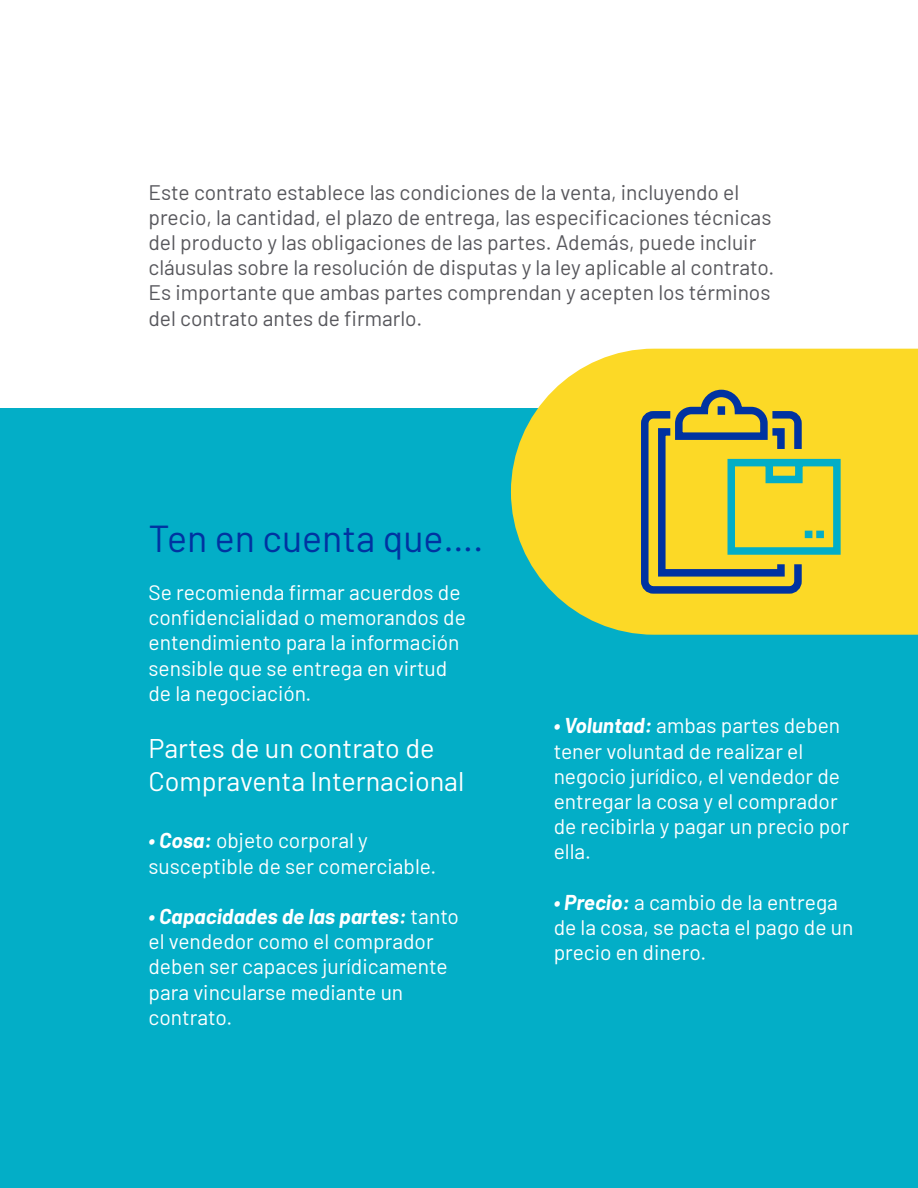
<style>
.page{position:relative;width:918px;height:1188px;background:#fff}
.page>*{position:absolute;margin:0;border:0;box-sizing:border-box;transform-origin:0 0}
.t1{font:37.5px "Barlow";color:#0033a1}
.t2{font:27px/32.4px "Barlow";color:#fff}
.t3{font:21px/25.2px "Barlow";color:#fff}
.t4{font:21px/25.2px "Barlow";color:#57575c}
.s1{font-weight:700;font-style:italic}
</style>
<div class="page">
<div style="left:0;top:408px;width:918px;height:780px;background:#03aec7"></div>
<svg style="left:511px;top:349px;width:407px;height:286px;background:#ead73c"></svg>
<svg style="left:637px;top:386px;width:207px;height:211px;background:#beba46"></svg>
<div style="left:816px;top:531px;width:8px;height:7px;background:#03aec7"></div>
<div style="left:805px;top:531px;width:7px;height:7px;background:#03aec7"></div>
<p class="t4" style="left:148px;top:178px;width:627px">Este contrato establece las condiciones de la venta, incluyendo el precio, la cantidad, el plazo de entrega, las especificaciones técnicas del producto y las obligaciones de las partes. Además, puede incluir cláusulas sobre la resolución de disputas y la ley aplicable al contrato.<br>Es importante que ambas partes comprendan y acepten los términos del contrato antes de firmarlo.</p>
<h1 class="t1" style="left:148px;top:512px;width:337px">Ten en cuenta que….</h1>
<p class="t3" style="left:148px;top:578px;width:319px">Se recomienda firmar acuerdos de confidencialidad o memorandos de entendimiento para la información sensible que se entrega en virtud de la negociación.</p>
<p class="t2" style="left:148px;top:730px;width:317px">Partes de un contrato de<br>Compraventa Internacional</p>
<p class="t3" style="left:148px;top:827px;width:289px"><span class="s1">• Cosa:</span> objeto corporal y susceptible de ser comerciable.</p>
<p class="t3" style="left:148px;top:902px;width:312px"><span class="s1">• Capacidades de las partes:</span> tanto el vendedor como el comprador deben ser capaces jurídicamente para vincularse mediante un contrato.</p>
<p class="t3" style="left:554px;top:712px;width:297px"><span class="s1">• Voluntad:</span> ambas partes deben tener voluntad de realizar el negocio jurídico, el vendedor de entregar la cosa y el comprador de recibirla y pagar un precio por ella.</p>
<p class="t3" style="left:554px;top:888px;width:301px"><span class="s1">• Precio:</span> a cambio de la entrega de la cosa, se pacta el pago de un precio en dinero.</p>
</div>
